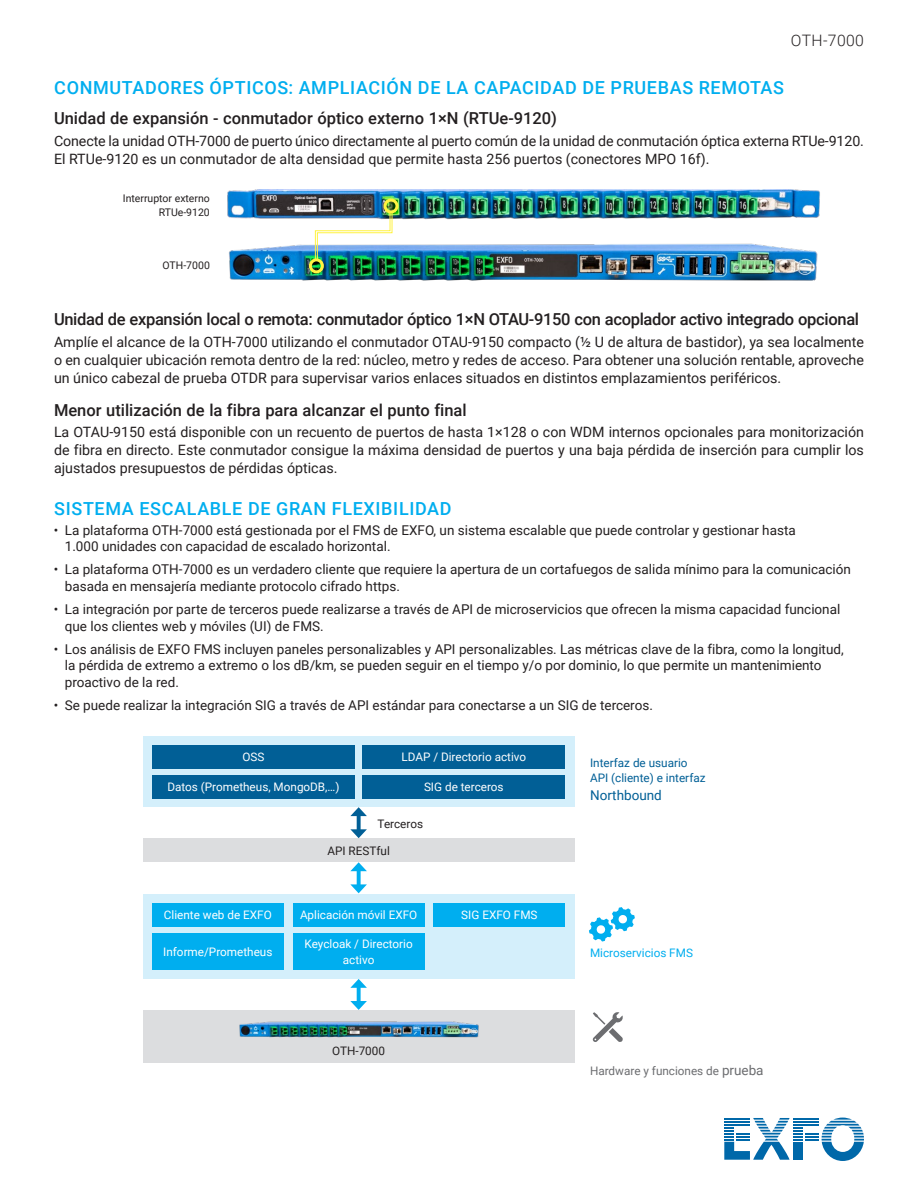
<style>
.page{position:relative;width:918px;height:1188px;background:#fff}
.page>*{position:absolute;margin:0;border:0;box-sizing:border-box;transform-origin:0 0}
.t1{font:500 18px "Roboto";letter-spacing:.035em;color:#00aeef}
.t2{font:500 16.5px "Roboto";letter-spacing:-.015em;color:#231f20}
.t3{font:300 15.75px "Roboto";letter-spacing:.025em;color:#231f20}
.t4{font:14.25px/18px "Roboto";color:#231f20;text-align:justify}
.t5{font:13.5px/16.5px "Roboto";color:#231f20}
.t6{font:13.5px "Roboto";color:#015f96}
.t7{font:11.7px/15.6px "Roboto";color:#fff;text-align:center}
.t8{font:11.7px/15.6px "Roboto";color:#015f96}
.t9{font:11.7px "Roboto";color:#231f20}
.t10{font:11.7px "Roboto";color:#6c6d70}
.t11{font:11.7px "Roboto";color:#00aeef}
.t12{font:10.5px/13.5px "Roboto";color:#231f20;text-align:right}
.s1{font-size:13.5px}
</style>
<div class="page">
<svg style="left:724px;top:1118px;width:140px;height:43px"></svg>
<hr style="left:724px;top:1124px;width:26px;height:2px;background:#0068a9">
<img style="left:229px;top:243px;width:589px;height:38px">
<img style="left:227px;top:190px;width:593px;height:30px">
<svg style="left:314px;top:211px;width:79px;height:50px"></svg>
<div style="left:309px;top:258px;width:15px;height:15px;border:3px solid #fff341;border-radius:50%"></div>
<div style="left:384px;top:199px;width:15px;height:15px;border:3px solid #fff341;border-radius:50%"></div>
<div style="left:143px;top:736px;width:432px;height:71px;background:#d4effb"></div>
<div style="left:143px;top:894px;width:432px;height:85px;background:#d4effb"></div>
<div style="left:143px;top:1010px;width:432px;height:52px;background:#dcdddf"></div>
<div style="left:143px;top:839px;width:432px;height:23px;background:#dcdddf"></div>
<div style="left:152px;top:745px;width:203px;height:24px;background:#015f96"></div>
<div style="left:152px;top:775px;width:203px;height:23px;background:#015f96"></div>
<div style="left:362px;top:745px;width:203px;height:24px;background:#015f96"></div>
<div style="left:362px;top:775px;width:203px;height:23px;background:#015f96"></div>
<div style="left:152px;top:903px;width:132px;height:23px;background:#00aeef"></div>
<div style="left:152px;top:934px;width:132px;height:36px;background:#00aeef"></div>
<div style="left:293px;top:903px;width:131px;height:23px;background:#00aeef"></div>
<div style="left:434px;top:903px;width:131px;height:23px;background:#00aeef"></div>
<div style="left:293px;top:934px;width:131px;height:36px;background:#00aeef"></div>
<img style="left:239px;top:1021px;width:240px;height:17px">
<svg style="left:589px;top:907px;width:46px;height:35px"></svg>
<svg style="left:593px;top:1012px;width:30px;height:30px"></svg>
<svg style="left:357px;top:816px;width:4px;height:13px"></svg>
<svg style="left:350px;top:807px;width:17px;height:9px"></svg>
<svg style="left:350px;top:829px;width:17px;height:9px"></svg>
<svg style="left:357px;top:871px;width:4px;height:13px"></svg>
<svg style="left:350px;top:862px;width:17px;height:9px"></svg>
<svg style="left:350px;top:884px;width:17px;height:9px"></svg>
<svg style="left:357px;top:988px;width:4px;height:13px"></svg>
<svg style="left:350px;top:979px;width:17px;height:9px"></svg>
<svg style="left:350px;top:1001px;width:17px;height:9px"></svg>
<p class="t3" style="left:791px;top:30px;width:75px">OTH-7000</p>
<h1 class="t1" style="left:54px;top:75px;width:731px">CONMUTADORES ÓPTICOS: AMPLIACIÓN DE LA CAPACIDAD DE PRUEBAS REMOTAS</h1>
<p class="t2" style="left:54px;top:107px;width:505px">Unidad de expansión - conmutador óptico externo 1×N (RTUe-9120)</p>
<p class="t4" style="left:54px;top:131px;width:812px">Conecte la unidad OTH-7000 de puerto único directamente al puerto común de la unidad de conmutación óptica externa RTUe‑9120.<br>El RTUe-9120 es un conmutador de alta densidad que permite hasta 256 puertos (conectores MPO 16f).</p>
<p class="t12" style="left:123px;top:191px;width:89px">Interruptor externo<br>RTUe-9120</p>
<p class="t12" style="left:163px;top:258px;width:49px">OTH-7000</p>
<p class="t2" style="left:54px;top:308px;width:807px">Unidad de expansión local o remota: conmutador óptico 1×N OTAU-9150 con acoplador activo integrado opcional</p>
<p class="t4" style="left:54px;top:332px;width:812px">Amplíe el alcance de la OTH-7000 utilizando el conmutador OTAU-9150 compacto (½ U de altura de bastidor), ya sea localmente o en cualquier ubicación remota dentro de la red: núcleo, metro y redes de acceso. Para obtener una solución rentable, aproveche un único cabezal de prueba OTDR para supervisar varios enlaces situados en distintos emplazamientos periféricos.</p>
<p class="t2" style="left:54px;top:399px;width:414px">Menor utilización de la fibra para alcanzar el punto final</p>
<p class="t4" style="left:54px;top:423px;width:812px">La OTAU-9150 está disponible con un recuento de puertos de hasta 1×128 o con WDM internos opcionales para monitorización de fibra en directo. Este conmutador consigue la máxima densidad de puertos y una baja pérdida de inserción para cumplir los ajustados presupuestos de pérdidas ópticas.</p>
<h1 class="t1" style="left:54px;top:496px;width:399px">SISTEMA ESCALABLE DE GRAN FLEXIBILIDAD</h1>
<p class="t5" style="left:65px;top:521px;width:732px;text-indent:-11px">• La plataforma OTH-7000 está gestionada por el FMS de EXFO, un sistema escalable que puede controlar y gestionar hasta<br>1.000 unidades con capacidad de escalado horizontal.</p>
<p class="t5" style="left:65px;top:561px;width:788px;text-indent:-11px">• La plataforma OTH-7000 es un verdadero cliente que requiere la apertura de un cortafuegos de salida mínimo para la comunicación basada en mensajería mediante protocolo cifrado https.</p>
<p class="t5" style="left:65px;top:601px;width:777px;text-indent:-11px">• La integración por parte de terceros puede realizarse a través de API de microservicios que ofrecen la misma capacidad funcional que los clientes web y móviles (UI) de FMS.</p>
<p class="t5" style="left:65px;top:640px;width:780px;text-indent:-11px">• Los análisis de EXFO FMS incluyen paneles personalizables y API personalizables. Las métricas clave de la fibra, como la longitud, la pérdida de extremo a extremo o los dB/km, se pueden seguir en el tiempo y/o por dominio, lo que permite un mantenimiento proactivo de la red.</p>
<p class="t5" style="left:54px;top:697px;width:600px">• Se puede realizar la integración SIG a través de API estándar para conectarse a un SIG de terceros.</p>
<p class="t7" style="left:242px;top:749px;width:23px">OSS</p>
<p class="t7" style="left:167px;top:779px;width:174px">Datos (Prometheus, MongoDB,…)</p>
<p class="t7" style="left:401px;top:749px;width:126px">LDAP / Directorio activo</p>
<p class="t7" style="left:424px;top:779px;width:81px">SIG de terceros</p>
<p class="t9" style="left:378px;top:816px;width:47px">Terceros</p>
<p class="t7" style="left:164px;top:907px;width:109px">Cliente web de EXFO</p>
<p class="t7" style="left:163px;top:944px;width:111px">Informe/Prometheus</p>
<p class="t9" style="left:327px;top:842px;width:64px">API RESTful</p>
<p class="t7" style="left:300px;top:907px;width:119px">Aplicación móvil EXFO</p>
<p class="t7" style="left:461px;top:907px;width:78px">SIG EXFO FMS</p>
<p class="t7" style="left:305px;top:936px;width:110px">Keycloak / Directorio activo</p>
<p class="t9" style="left:332px;top:1042px;width:54px">OTH-7000</p>
<p class="t8" style="left:590px;top:754px;width:117px">Interfaz de usuario<br>API (cliente) e interfaz</p>
<p class="t6" style="left:590px;top:786px;width:73px">Northbound</p>
<p class="t11" style="left:590px;top:945px;width:104px">Microservicios FMS</p>
<p class="t10" style="left:590px;top:1063px;width:175px">Hardware y funciones de <span class="s1">prueba</span></p>
</div>
